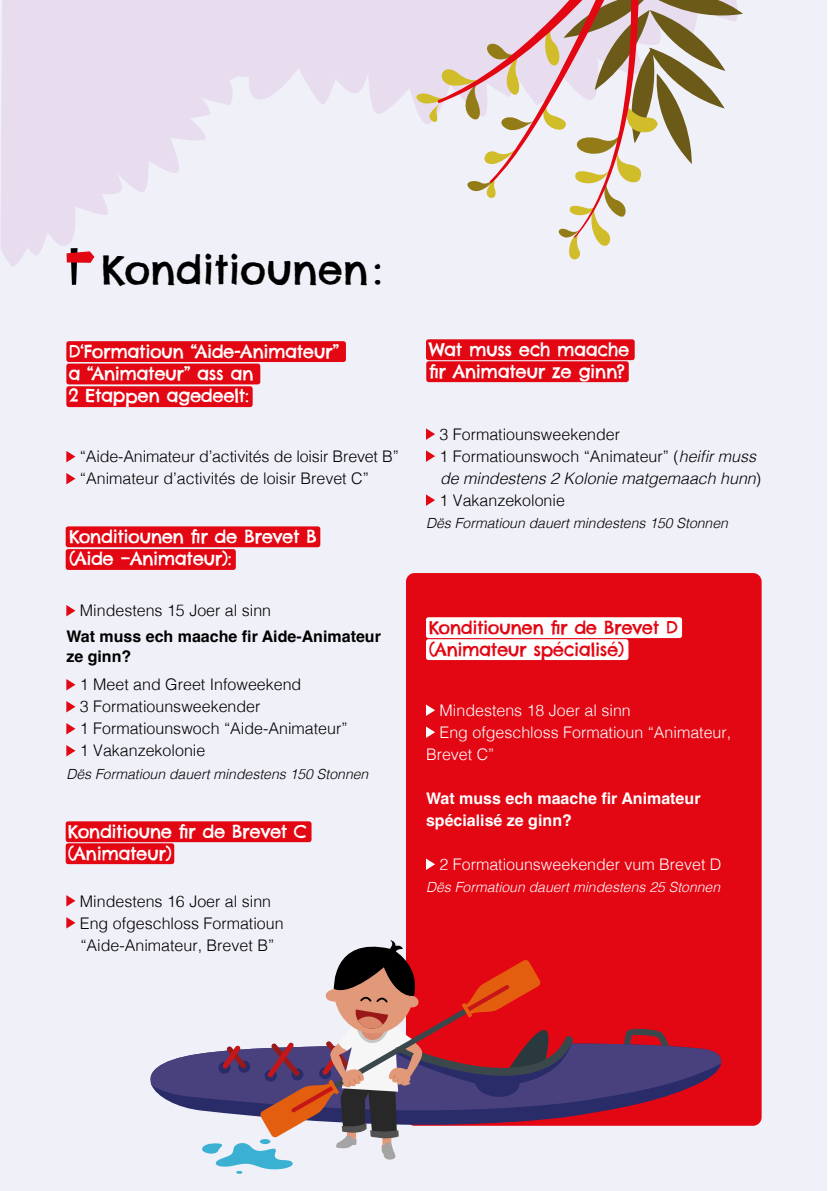
<style>
.page{position:relative;width:828px;height:1191px;background:#fff}
.page>*{position:absolute;margin:0;border:0;box-sizing:border-box;transform-origin:0 0}
.t1{font:40px "Chelsea Market Pro";color:#000}
.t2{font:18px/22px "Chelsea Market Pro";letter-spacing:-.025em;color:#fff}
.t3{font:18px/22px "Chelsea Market Pro";letter-spacing:-.025em;color:#e30613}
.t4{font:300 16px/22px "Helvetica";color:#000}
.t5{font:300 16px "Helvetica";color:#fff}
.t6{font:700 16px/22px "Helvetica";color:#fff}
.t7{font:700 16px/20px "Helvetica";color:#000}
.t8{font:italic 300 14px "Helvetica";color:#000}
.t9{font:italic 300 14px "Helvetica";color:#fff}
.s1{font-style:italic}
</style>
<div class="page">
<div style="left:0;top:0;width:827px;height:1191px;background:#f0f0f8"></div>
<div style="left:406px;top:573px;width:355px;height:552px;background:#e30613;border-radius:9px"></div>
<svg style="left:66px;top:451px;width:9px;height:11px"></svg>
<svg style="left:66px;top:473px;width:9px;height:11px"></svg>
<svg style="left:66px;top:605px;width:9px;height:11px"></svg>
<svg style="left:66px;top:679px;width:9px;height:11px"></svg>
<svg style="left:66px;top:701px;width:9px;height:11px"></svg>
<svg style="left:66px;top:723px;width:9px;height:11px"></svg>
<svg style="left:66px;top:745px;width:9px;height:11px"></svg>
<svg style="left:66px;top:895px;width:9px;height:11px"></svg>
<svg style="left:66px;top:917px;width:9px;height:11px"></svg>
<svg style="left:426px;top:428px;width:9px;height:12px"></svg>
<svg style="left:426px;top:450px;width:9px;height:12px"></svg>
<svg style="left:426px;top:494px;width:9px;height:12px"></svg>
<svg style="left:426px;top:704px;width:9px;height:12px"></svg>
<svg style="left:426px;top:726px;width:9px;height:12px"></svg>
<svg style="left:426px;top:858px;width:9px;height:12px"></svg>
<div style="left:426px;top:339px;width:208px;height:21px;background:#e30613;border-radius:3px"></div>
<div style="left:66px;top:821px;width:245px;height:21px;background:#e30613;border-radius:3px"></div>
<div style="left:426px;top:361px;width:203px;height:21px;background:#e30613;border-radius:3px"></div>
<div style="left:66px;top:843px;width:108px;height:21px;background:#e30613;border-radius:3px"></div>
<div style="left:66px;top:526px;width:254px;height:21px;background:#e30613;border-radius:3px"></div>
<div style="left:66px;top:549px;width:170px;height:21px;background:#e30613;border-radius:3px"></div>
<div style="left:66px;top:341px;width:280px;height:21px;background:#e30613;border-radius:3px"></div>
<div style="left:66px;top:363px;width:194px;height:21px;background:#e30613;border-radius:3px"></div>
<div style="left:66px;top:386px;width:187px;height:21px;background:#e30613;border-radius:3px"></div>
<div style="left:426px;top:617px;width:256px;height:21px;background:#fff;border-radius:3px"></div>
<div style="left:426px;top:639px;width:202px;height:21px;background:#fff;border-radius:3px"></div>
<svg style="left:71px;top:267px;width:6px;height:18px"></svg>
<svg style="left:1px;top:0;width:205px;height:267px;fill:#e7ddef"></svg>
<svg style="left:185px;top:0;width:225px;height:126px;fill:#e7ddef"></svg>
<svg style="left:624px;top:1028px;width:44px;height:15px"></svg>
<svg style="left:150px;top:1043px;width:572px;height:73px;fill:#48417e"></svg>
<svg style="left:202px;top:940px;width:371px;height:233px"></svg>
<div style="left:260px;top:1139px;width:10px;height:5px;background:#3ab1d2;border-radius:50%"></div>
<svg style="left:410px;top:0;width:333px;height:260px"></svg>
<h1 class="t1" style="left:102px;top:243px;width:282px">Konditiounen:</h1>
<p class="t2" style="left:68px;top:341px;width:272px">D‘Formatioun “Aide-Animateur” a “Animateur” ass an<br>2 Etappen agedeelt:</p>
<p class="t4" style="left:80px;top:444px;width:320px">“Aide-Animateur d’activités de loisir Brevet B” “Animateur d’activités de loisir Brevet C”</p>
<p class="t2" style="left:69px;top:526px;width:249px">Konditiounen fir de Brevet B (Aide –Animateur):</p>
<p class="t4" style="left:80px;top:598px;width:193px">Mindestens 15 Joer al sinn</p>
<p class="t7" style="left:66px;top:628px;width:316px">Wat muss ech maache fir Aide-Animateur ze ginn?</p>
<p class="t4" style="left:80px;top:672px;width:269px">1 Meet and Greet Infoweekend<br>3 Formatiounsweekender<br>1 Formatiounswoch “Aide-Animateur”<br>1 Vakanzekolonie</p>
<p class="t8" style="left:66px;top:761px;width:303px">Dës Formatioun dauert mindestens 150 Stonnen</p>
<p class="t2" style="left:68px;top:820px;width:240px">Konditioune fir de Brevet C (Animateur)</p>
<p class="t4" style="left:80px;top:888px;width:205px">Mindestens 16 Joer al sinn<br>Eng ofgeschloss Formatioun “Aide-Animateur, Brevet B”</p>
<p class="t2" style="left:429px;top:338px;width:202px">Wat muss ech maache fir Animateur ze ginn?</p>
<p class="t4" style="left:439px;top:422px;width:323px">3 Formatiounsweekender<br>1 Formatiounswoch “Animateur” (<span class="s1">heifir muss de mindestens 2 Kolonie matgemaach hunn</span>)<br>1 Vakanzekolonie</p>
<p class="t8" style="left:426px;top:511px;width:303px">Dës Formatioun dauert mindestens 150 Stonnen</p>
<p class="t3" style="left:429px;top:616px;width:251px">Konditiounen fir de Brevet D (Animateur spécialisé)</p>
<p class="t5" style="left:439px;top:696px;width:193px">Mindestens 18 Joer al sinn</p>
<p class="t5" style="left:439px;top:718px;width:293px">Eng ofgeschloss Formatioun “Animateur,</p>
<p class="t5" style="left:426px;top:740px;width:70px">Brevet C”</p>
<p class="t6" style="left:426px;top:789px;width:276px">Wat muss ech maache fir Animateur spécialisé ze ginn?</p>
<p class="t5" style="left:439px;top:850px;width:283px">2 Formatiounsweekender vum Brevet D</p>
<p class="t9" style="left:426px;top:875px;width:296px">Dës Formatioun dauert mindestens 25 Stonnen</p>
</div>
